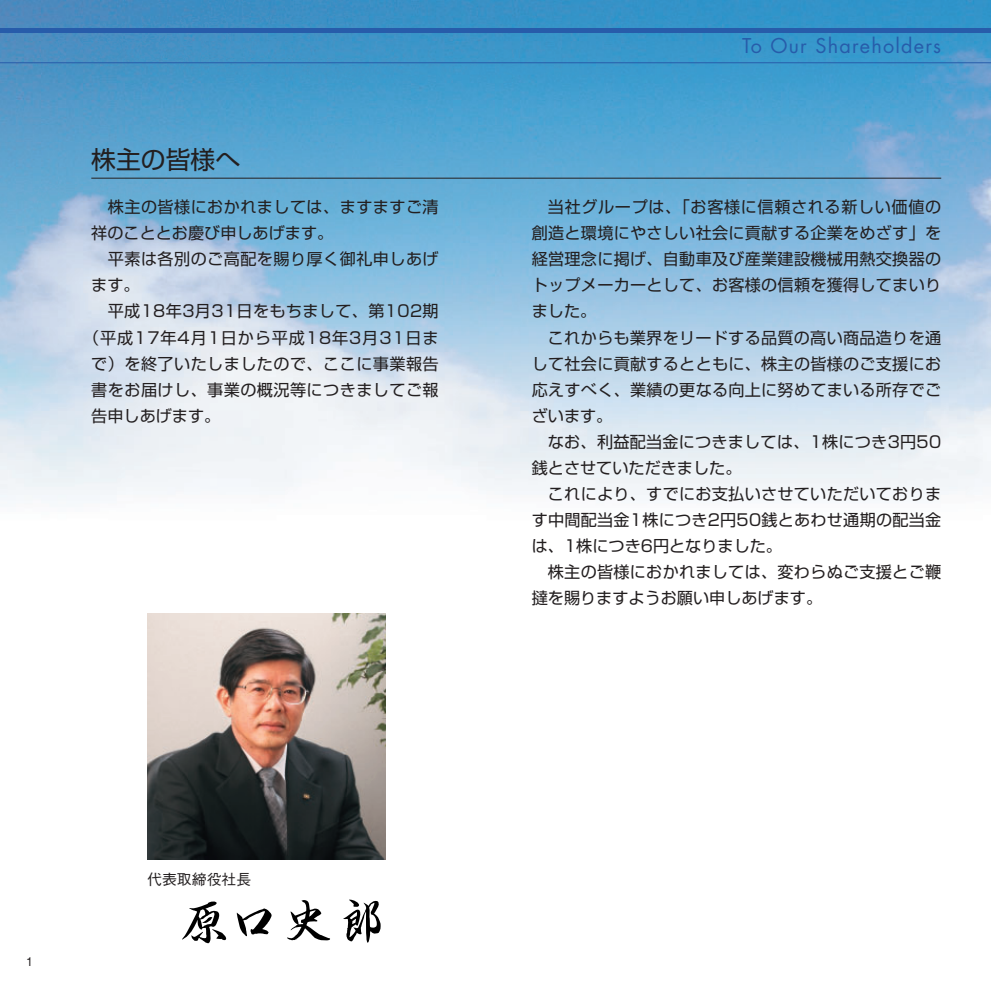
<style>
.page{position:relative;width:991px;height:991px;background:#fff}
.page>*{position:absolute;margin:0;border:0;box-sizing:border-box;transform-origin:0 0}
.t1{font:24.85px "Shin Go";color:#231f20}
.t2{font:19.78px "Futura";letter-spacing:.06em;color:#275caa}
.t3{font:16.1px/26.1px "Shin Go";letter-spacing:.015em;color:#231f20}
.t4{font:16.1px "Shin Go";letter-spacing:.055em;color:#231f20}
.t5{font:500 14.88px "Gothic BBB";color:#231f20}
.t6{font:500 12.42px "Gothic BBB";color:#231f20}
</style>
<div class="page">
<img style="left:0;top:0;width:990px;height:944px">
<img style="left:147px;top:613px;width:238px;height:246px">
<svg style="left:343px;top:899px;width:37px;height:43px"></svg>
<svg style="left:287px;top:900px;width:43px;height:40px"></svg>
<svg style="left:182px;top:901px;width:44px;height:42px"></svg>
<svg style="left:237px;top:908px;width:34px;height:28px"></svg>
<hr style="left:91px;top:178px;width:850px;height:1px;background:#231f20">
<div style="left:0;top:28px;width:990px;height:5px;background:#275caa"></div>
<hr style="left:0;top:62px;width:990px;height:1px;background:#275caa">
<h1 class="t1" style="left:91px;top:150px;width:150px">株主の皆様へ</h1>
<p class="t3" style="left:91px;top:196px;width:349px;text-indent:17px">株主の皆様におかれましては、ますますご清祥のこととお慶び申しあげます。</p>
<p class="t3" style="left:91px;top:248px;width:349px;text-indent:17px">平素は各別のご高配を賜り厚く御礼申しあげます。</p>
<p class="t3" style="left:108px;top:300px;width:332px">平成18年3月31日をもちまして、第102期</p>
<p class="t4" style="left:83px;top:331px;width:357px">（平成17年4月1日から平成18年3月31日ま</p>
<p class="t3" style="left:91px;top:352px;width:349px">で）を終了いたしましたので、ここに事業報告</p>
<p class="t3" style="left:91px;top:378px;width:349px">書をお届けし、事業の概況等につきましてご報</p>
<p class="t3" style="left:91px;top:404px;width:130px">告申しあげます。</p>
<p class="t2" style="left:742px;top:37px;width:200px">To Our Shareholders</p>
<p class="t3" style="left:532px;top:196px;width:411px;text-align:justify;text-indent:16px">当社グループは、「お客様に信頼される新しい価値の創造と環境にやさしい社会に貢献する企業をめざす」を経営理念に掲げ、自動車及び産業建設機械用熱交換器のトップメーカーとして、お客様の信頼を獲得してまいりました。</p>
<p class="t3" style="left:532px;top:326px;width:411px;text-align:justify;text-indent:16px">これからも業界をリードする品質の高い商品造りを通して社会に貢献するとともに、株主の皆様のご支援にお応えすべく、業績の更なる向上に努めてまいる所存でございます。</p>
<p class="t3" style="left:532px;top:430px;width:411px;text-indent:16px">なお、利益配当金につきましては、1株につき3円50銭とさせていただきました。</p>
<p class="t3" style="left:532px;top:482px;width:411px;text-align:justify;text-indent:16px">これにより、すでにお支払いさせていただいております中間配当金1株につき2円50銭とあわせ通期の配当金は、1株につき6円となりました。</p>
<p class="t3" style="left:532px;top:560px;width:411px;text-indent:16px">株主の皆様におかれましては、変わらぬご支援とご鞭撻を賜りますようお願い申しあげます。</p>
<p class="t6" style="left:26px;top:956px;width:8px">1</p>
<p class="t5" style="left:147px;top:873px;width:106px">代表取締役社長</p>
</div>
